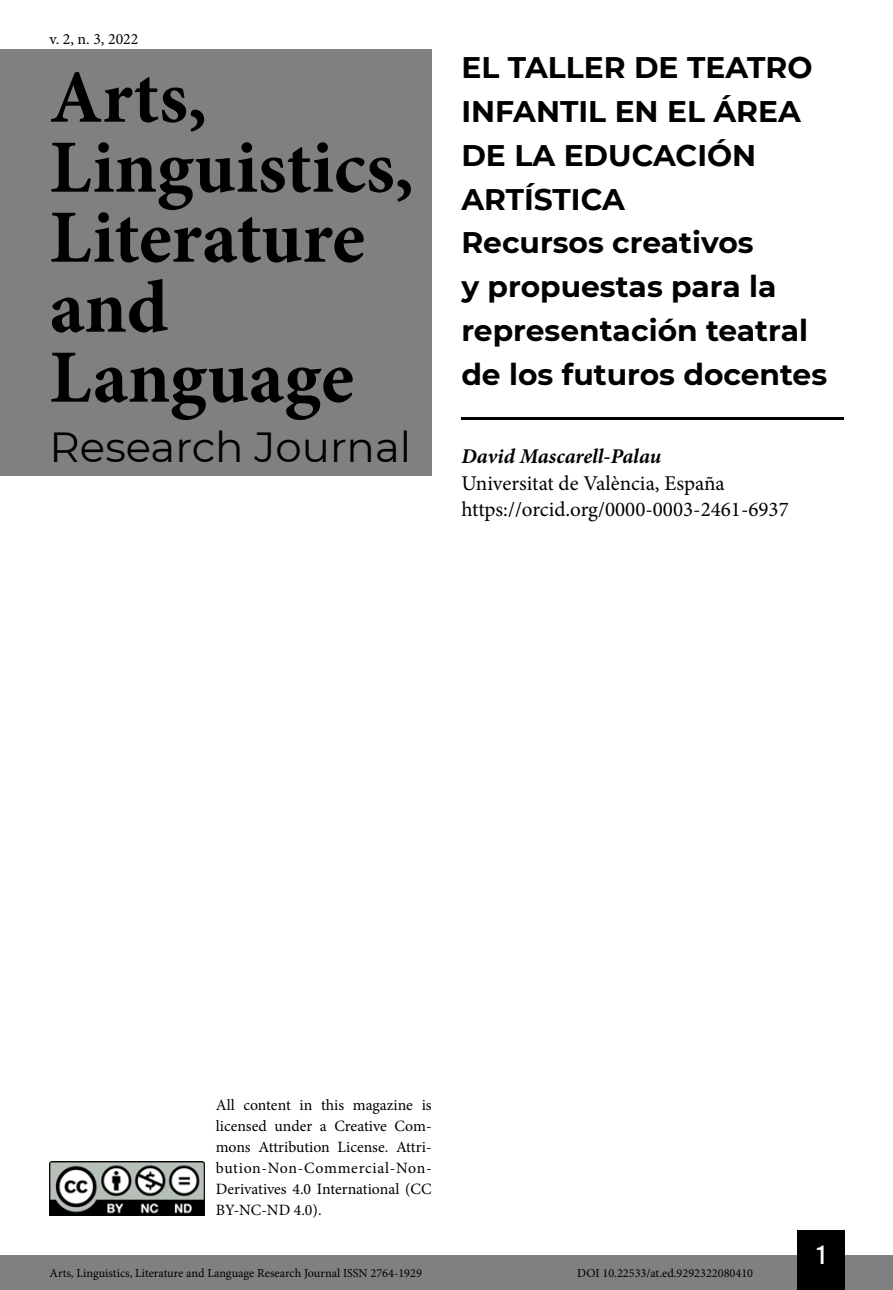
<style>
.page{position:relative;width:893px;height:1290px;background:#fff}
.page>*{position:absolute;margin:0;border:0;box-sizing:border-box;transform-origin:0 0}
.t1{font:700 75.25px/70px "Minion Pro";color:#000}
.t2{font:42px "Montserrat";color:#000}
.Título_Artigo{font:700 29.75px/43.8px "Montserrat";color:#000}
.t3{font:26.25px "Bebas Kai";color:#fff}
.Infos_autor{font:21px "Minion Pro";color:#000}
.Autor{font:italic 700 21px "Minion Pro";letter-spacing:-.005em;color:#000}
.t4{font:15.75px/21px "Minion Pro";color:#000;text-align:justify}
.t5{font:12.25px "Minion Pro";color:#000}
</style>
<div class="page">
<div style="left:0;top:1255px;width:893px;height:35px;background:#808080"></div>
<div style="left:797px;top:1230px;width:48px;height:60px;background:#000"></div>
<img style="left:50px;top:1161px;width:154px;height:54px">
<div style="left:0;top:50px;width:432px;height:426px;background:#808080"></div>
<hr style="left:461px;top:417px;width:382px;height:2px;background:#000">
<p class="t4" style="left:50px;top:28px;width:90px">v. 2, n. 3, 2022</p>
<h1 class="t1" style="left:50px;top:62px;width:366px">Arts,<br>Linguistics,<br>Literature and<br>Language</h1>
<h2 class="t2" style="left:50px;top:419px;width:363px">Research Journal</h2>
<p class="Título_Artigo" style="left:461px;top:44px;width:353px">EL TALLER DE TEATRO<br>INFANTIL EN EL ÁREA<br>DE LA EDUCACIÓN<br>ARTÍSTICA</p>
<p class="Título_Artigo" style="left:461px;top:220px;width:367px">Recursos creativos<br>y propuestas para la representación teatral de los futuros docentes</p>
<p class="Autor" style="left:461px;top:442px;width:201px">David Mascarell-Palau</p>
<p class="Infos_autor" style="left:461px;top:469px;width:265px">Universitat de València, España</p>
<p class="Infos_autor" style="left:461px;top:495px;width:329px">https://orcid.org/0000-0003-2461-6937</p>
<p class="t4" style="left:216px;top:1095px;width:217px">All content in this magazine is licensed under a Creative Com&shy;mons Attribution License. Attri&shy;bution-Non-Commercial-Non-Derivatives 4.0 International (CC BY-NC-ND 4.0).</p>
<h3 class="t3" style="left:817px;top:1241px;width:10px">1</h3>
<p class="t5" style="left:50px;top:1265px;width:374px">Arts, Linguistics, Literature and Language Research Journal ISSN 2764-1929</p>
<p class="t5" style="left:577px;top:1265px;width:177px">DOI 10.22533/at.ed.9292322080410</p>
</div>
